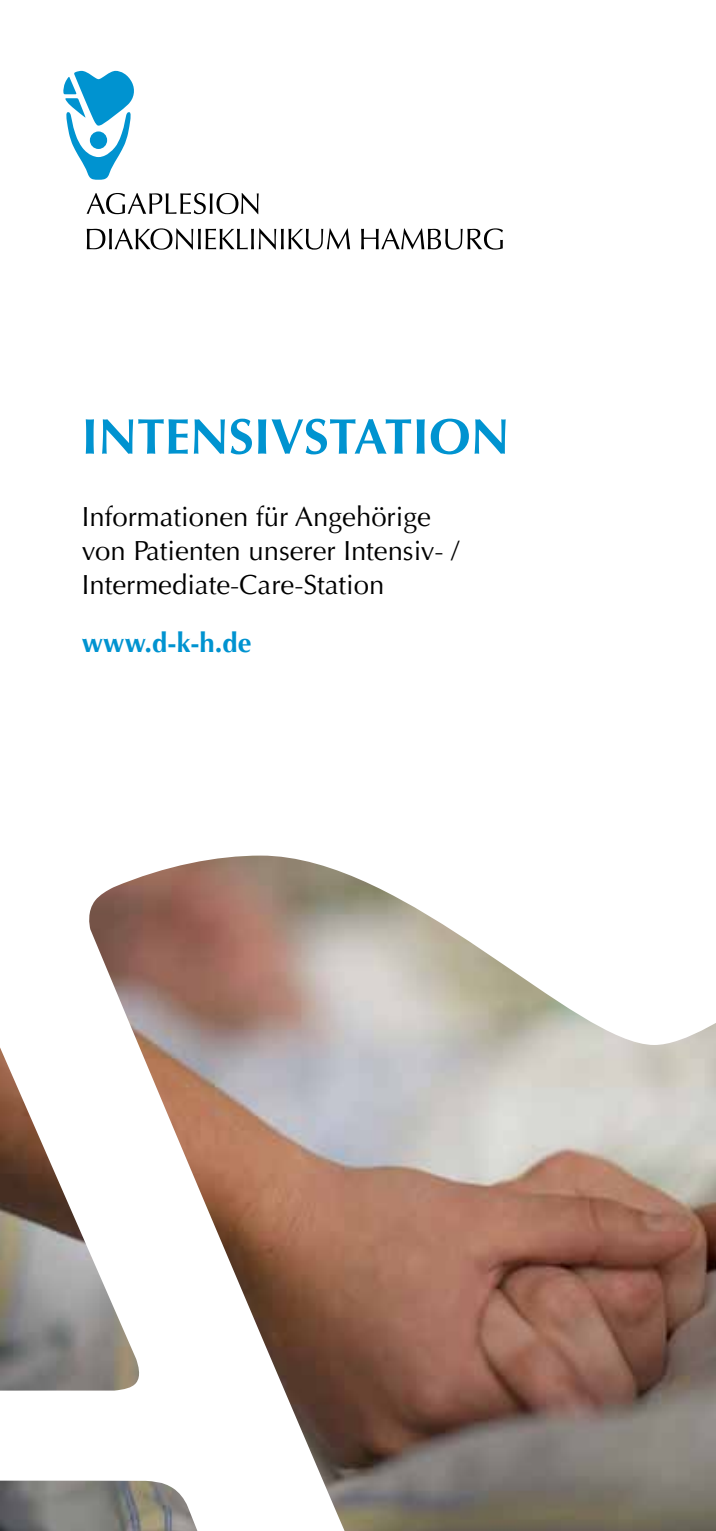
<style>
.page{position:relative;width:716px;height:1531px;background:#fff}
.page>*{position:absolute;margin:0;border:0;box-sizing:border-box;transform-origin:0 0}
.t1{font:700 50px "Optima LT";color:#0093d0}
.t2{font:27.5px/33.8px "Optima LT";color:#000}
.t3{font:700 27.5px "Optima LT";color:#0093d0}
</style>
<div class="page">
<svg style="left:63px;top:71px;width:71px;height:109px"></svg>
<svg style="left:87px;top:193px;width:172px;height:21px"></svg>
<svg style="left:87px;top:228px;width:263px;height:22px"></svg>
<svg style="left:361px;top:228px;width:142px;height:22px"></svg>
<svg style="left:0;top:855px;width:716px;height:676px"></svg>
<h1 class="t1" style="left:81px;top:407px;width:429px">intensivstation</h1>
<p class="t2" style="left:82px;top:500px;width:379px">Informationen für Angehörige von Patienten unserer Intensiv- /<br>Intermediate-Care-Station</p>
<p class="t3" style="left:82px;top:627px;width:171px">www.d-k-h.de</p>
</div>
